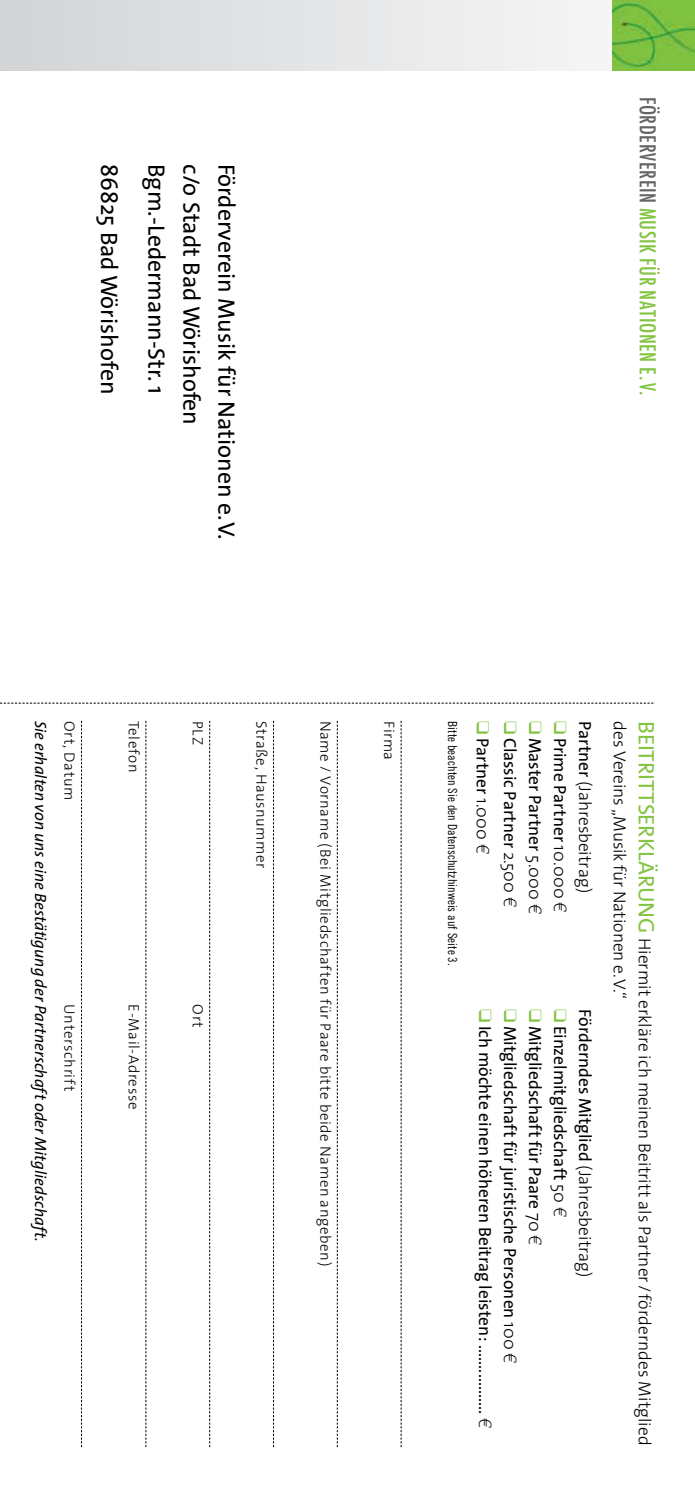
<style>
.page{position:relative;width:695px;height:1489px;background:#fff}
.page>*{position:absolute;margin:0;border:0;box-sizing:border-box;transform-origin:0 0}
.t1{font:23.75px/35px "The Sans";color:#000}
.t2{font:500 condensed 21.25px "Futura";letter-spacing:.025em;color:#83c442}
.t3{font:17.5px "The Sans";color:#000}
.t4{font:300 17.5px/25px "The Sans";color:#000}
.t5{font:italic 16.25px "The Sans";color:#000}
.t6{font:300 15px "The Sans";letter-spacing:.035em;color:#000}
.t7{font:12.5px "Trade Gothic Cond Eighteen";letter-spacing:.005em;color:#000}
.s1{color:#636466}
.s2{color:#83c442}
.s3{font-weight:300}
.s4{font-family:"Linotype Euro Font Ato F"}
.s5{font-weight:400}
.s6{font-weight:400;font-size:22.5px;color:#83c442}
</style>
<div class="page">
<svg style="left:0;top:702px;width:653px;height:1px"></svg>
<svg style="left:81px;top:720px;width:1px;height:726px"></svg>
<svg style="left:145px;top:720px;width:1px;height:726px"></svg>
<svg style="left:209px;top:720px;width:1px;height:726px"></svg>
<svg style="left:273px;top:720px;width:1px;height:726px"></svg>
<svg style="left:337px;top:720px;width:1px;height:726px"></svg>
<svg style="left:400px;top:720px;width:1px;height:726px"></svg>
<svg style="left:0;top:0;width:595px;height:71px"></svg>
<img style="left:612px;top:0;width:82px;height:71px">
<h1 class="t1" style="left:127px;top:164px;width:232px;rotate:90deg">86825 Bad Wörishofen</h1>
<h1 class="t1" style="left:175px;top:164px;width:231px;rotate:90deg">Bgm.-Ledermann-Str. 1</h1>
<h1 class="t1" style="left:245px;top:164px;width:377px;rotate:90deg">Förderverein Musik für Nationen e.V. c/o Stadt Bad Wörishofen</h1>
<p class="t2" style="left:661px;top:97px;width:300px;rotate:90deg"><span class="s1">FÖRDERVEREIN</span> MUSIK FÜR NATIONEN E.V.</p>
<p class="t5" style="left:54px;top:720px;width:522px;rotate:90deg">Sie erhalten von uns eine Bestätigung der Partnerschaft oder Mitgliedschaft.</p>
<p class="t6" style="left:82px;top:720px;width:81px;rotate:90deg">Ort, Datum</p>
<p class="t6" style="left:82px;top:1004px;width:88px;rotate:90deg">Unterschrift</p>
<p class="t6" style="left:146px;top:720px;width:53px;rotate:90deg">Telefon</p>
<p class="t6" style="left:146px;top:1004px;width:106px;rotate:90deg">E-Mail-Adresse</p>
<p class="t6" style="left:210px;top:720px;width:25px;rotate:90deg">PLZ</p>
<p class="t6" style="left:210px;top:1004px;width:25px;rotate:90deg">Ort</p>
<p class="t6" style="left:274px;top:720px;width:149px;rotate:90deg">Straße, Hausnummer</p>
<p class="t6" style="left:338px;top:720px;width:546px;rotate:90deg">Name / Vorname (Bei Mitgliedschaften für Paare bitte beide Namen angeben)</p>
<p class="t6" style="left:401px;top:720px;width:41px;rotate:90deg">Firma</p>
<p class="t7" style="left:460px;top:720px;width:246px;rotate:90deg">Bitte beachten Sie den Datenschutzhinweis auf Seite 3.</p>
<p class="t3" style="left:497px;top:720px;width:134px;rotate:90deg"><span class="s2">❑</span> Partner <span class="s3">1.000</span> <span class="s4">a</span></p>
<p class="t3" style="left:524px;top:720px;width:187px;rotate:90deg"><span class="s2">❑</span> Classic Partner <span class="s3">2.500</span> <span class="s4">a</span></p>
<p class="t3" style="left:549px;top:720px;width:194px;rotate:90deg"><span class="s2">❑</span> Master Partner <span class="s3">5.000</span> <span class="s4">a</span></p>
<p class="t3" style="left:574px;top:720px;width:192px;rotate:90deg"><span class="s2">❑</span> Prime Partner <span class="s3">10.000</span> <span class="s4">a</span></p>
<p class="t4" style="left:598px;top:720px;width:173px;rotate:90deg"><span class="s5">Partner</span> (Jahresbeitrag)</p>
<p class="t3" style="left:499px;top:1008px;width:420px;rotate:90deg"><span class="s2">❑</span> Ich möchte einen höheren Beitrag leisten: ................. <span class="s4">a</span></p>
<p class="t3" style="left:524px;top:1008px;width:355px;rotate:90deg"><span class="s2">❑</span> Mitgliedschaft für juristische Personen <span class="s3">100</span> <span class="s4">a</span></p>
<p class="t3" style="left:549px;top:1008px;width:237px;rotate:90deg"><span class="s2">❑</span> Mitgliedschaft für Paare <span class="s3">70</span> <span class="s4">a</span></p>
<p class="t3" style="left:574px;top:1008px;width:209px;rotate:90deg"><span class="s2">❑</span> Einzelmitgliedschaft <span class="s3">50</span> <span class="s4">a</span></p>
<p class="t3" style="left:599px;top:1008px;width:270px;rotate:90deg">Förderndes Mitglied <span class="s3">(Jahresbeitrag)</span></p>
<p class="t4" style="left:657px;top:721px;width:726px;rotate:90deg"><span class="s6">BEITRITTSERKLÄRUNG</span> Hiermit erkläre ich meinen Beitritt als Partner / förderndes Mitglied des Vereins „Musik für Nationen e.V.“</p>
</div>
